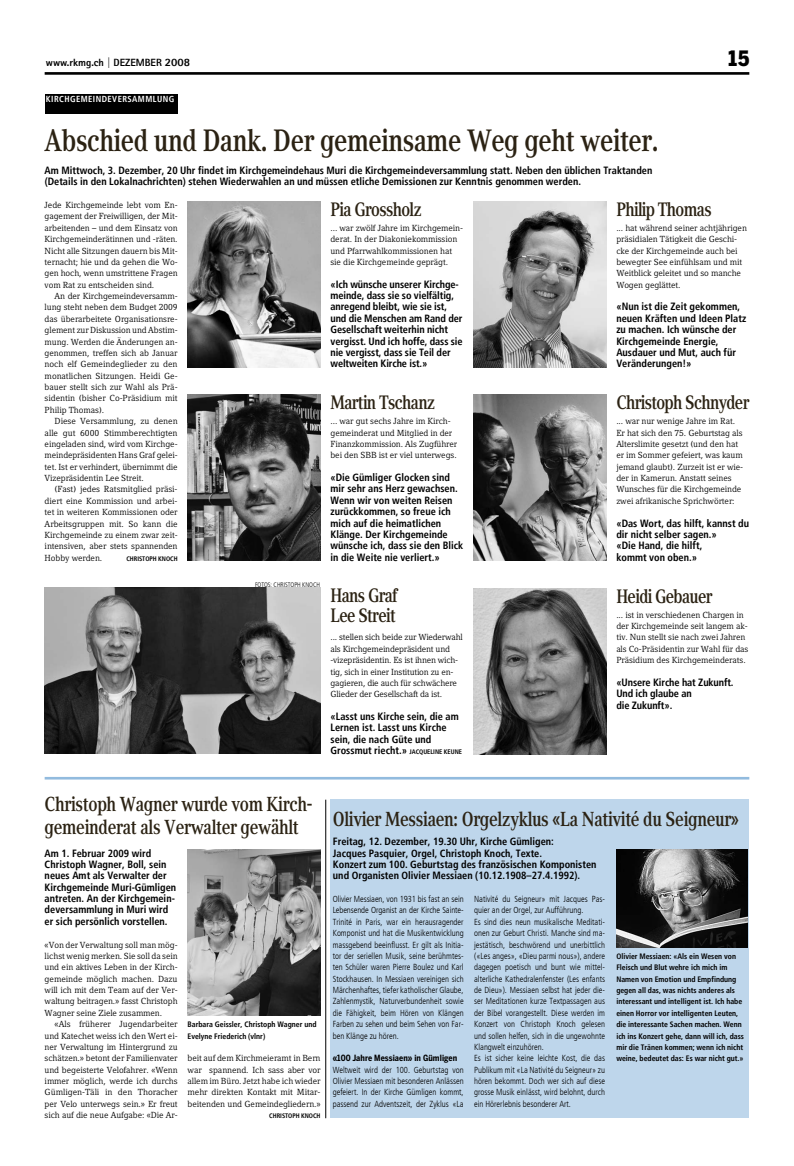
<style>
.page{position:relative;width:794px;height:1166px;background:#fff}
.page>*{position:absolute;margin:0;border:0;box-sizing:border-box;transform-origin:0 0}
.t1{font:700 30.62px "Compatil Text LT Pro";letter-spacing:-.015em;color:#2b2213;scale:.8 1}
.t2{font:900 21px "Benton Sans Cond";color:#000}
.t3{font:700 20.12px/22.8px "Compatil Text LT Pro";letter-spacing:-.02em;color:#2b2213;scale:.8 1}
.t4{font:700 19.25px/19.9px "Compatil Text LT Pro";letter-spacing:-.04em;color:#2b2213;scale:.8 1}
.t5{font:700 condensed 10.5px/11.4px "Frutiger";color:#000}
.t6{font:800 10.5px "Agfa Rotis Sans Serif";color:#000}
.t7{font:8.75px/11.4px "Compatil Letter LT Pro";letter-spacing:-.01em;color:#000;text-align:justify}
.t8{font:300 condensed 8.75px/11.4px "Frutiger";color:#000;text-align:justify}
.t9{font:700 condensed 8.75px "Frutiger";letter-spacing:.05em;color:#fff}
.t10{font:700 8.58px "Benton Sans Cond";letter-spacing:.01em;color:#000}
.t11{font:700 condensed 7.88px/11.4px "Frutiger";color:#000}
.t12{font:700 condensed 6.56px "Frutiger";letter-spacing:-.005em;color:#000}
.t13{font:300 condensed 6.56px "Frutiger";letter-spacing:-.005em;color:#000}
.s1{font-size:11.38px}
.s2{font-size:6.56px}
</style>
<div class="page">
<hr style="left:45px;top:72px;width:704px;height:3px;background:#000">
<div style="left:45px;top:94px;width:133px;height:20px;background:#000"></div>
<hr style="left:325px;top:799px;width:1px;height:319px;background:#000">
<div style="left:330px;top:799px;width:419px;height:319px;background:#bed6eb"></div>
<img style="left:616px;top:849px;width:131px;height:98px">
<hr style="left:45px;top:777px;width:704px;height:2px;background:#92bbde">
<img style="left:188px;top:395px;width:132px;height:166px">
<img style="left:473px;top:395px;width:133px;height:166px">
<img style="left:473px;top:588px;width:133px;height:166px">
<img style="left:473px;top:201px;width:133px;height:166px">
<img style="left:188px;top:201px;width:132px;height:166px">
<img style="left:188px;top:850px;width:132px;height:166px">
<img style="left:45px;top:588px;width:275px;height:165px">
<p class="t6" style="left:46px;top:56px;width:146px">www.rkmg.ch | dezember <span class="s1">2008</span></p>
<h2 class="t2" style="left:728px;top:46px;width:22px">15</h2>
<p class="t9" style="left:46px;top:94px;width:130px">kirchgemeindeversammlung</p>
<h1 class="t1" style="left:45px;top:123px;width:769px">Abschied und Dank. Der gemeinsame Weg geht weiter.</h1>
<p class="t5" style="left:45px;top:165px;width:609px">Am M ittwoch, 3. Dezember, 20 Uhr findet im Kirchgemeindehaus M uri die Kirchgemeindeversammlung statt. Neben den üblichen Traktanden (Details in den Lokalnachrichten) stehen Wiederwahlen an und müssen etliche Demissionen zur Kenntnis genommen werden.</p>
<p class="t7" style="left:45px;top:199px;width:134px">Jede Kirchgemeinde lebt vom En&shy;gagement der Freiwilligen, der Mit&shy;arbeitenden – und dem Einsatz von Kirchgemeinderätinnen und -räten.<br>Nicht alle Sitzungen dauern bis Mit&shy;ternacht; hie und da gehen die Wo&shy;gen hoch, wenn umstrittene Fragen vom Rat zu entscheiden sind.</p>
<p class="t7" style="left:45px;top:290px;width:134px;text-indent:10px">An der Kirchgemeindeversamm&shy;lung steht neben dem Budget 2009 das überarbeitete Organisationsre&shy;glement zur Diskussion und Abstim&shy;mung. Werden die Änderungen an&shy;genommen, treffen sich ab Januar noch elf Gemeindeglieder zu den monatlichen Sitzungen. Heidi Ge&shy;bauer stellt sich zur Wahl als Prä&shy;sidentin (bisher Co-Präsidium mit Philip Thomas).</p>
<p class="t7" style="left:45px;top:415px;width:134px;text-indent:10px">Diese Versammlung, zu denen alle gut 6000 Stimmberechtigten eingeladen sind, wird vom Kirchge&shy;meindepräsidenten Hans Graf gelei&shy;tet. Ist er verhindert, übernimmt die Vizepräsidentin Lee Streit.</p>
<p class="t7" style="left:45px;top:484px;width:134px;text-indent:10px">(Fast) jedes Ratsmitglied präsi&shy;diert eine Kommission und arbei&shy;tet in weiteren Kommissionen oder Arbeitsgruppen mit. So kann die Kirchgemeinde zu einem zwar zeit&shy;intensiven, aber stets spannenden Hobby werden.</p>
<h3 class="t4" style="left:330px;top:200px;width:116px">Pia Grossholz</h3>
<p class="t7" style="left:330px;top:222px;width:134px;text-align:left">... war zwölf Jahre im Kirchgemein&shy;derat. In der Diakoniekommission und Pfarrwahlkommissionen hat sie die Kirchgemeinde geprägt.</p>
<p class="t5" style="left:330px;top:278px;width:134px">«Ich wünsche unserer Kirchge&shy;meinde, dass sie so vielfältig, anregend bleibt, wie sie ist, und die Menschen am Rand der<br>Gesellschaft weiterhin nicht vergisst. Und ich hoffe, dass sie nie vergisst, dass sie Teil der weltweiten Kirche ist.»</p>
<h3 class="t4" style="left:616px;top:200px;width:121px">Philip Thomas</h3>
<p class="t7" style="left:616px;top:222px;width:132px;text-align:left">... hat während seiner achtjährigen präsidialen Tätigkeit die Geschi&shy;cke der Kirchgemeinde auch bei bewegter See einfühlsam und mit<br>Weitblick geleitet und so manche<br>Wogen geglättet.</p>
<p class="t5" style="left:616px;top:301px;width:131px">«Nun ist die Zeit gekommen, neuen Kräften und Ideen Platz zu machen. Ich wünsche der<br>Kirchgemeinde Energie,<br>Ausdauer und M ut, auch für<br>Veränderungen!»</p>
<h3 class="t4" style="left:330px;top:393px;width:133px">Martin Tschanz</h3>
<p class="t7" style="left:330px;top:415px;width:128px;text-align:left">... war gut sechs Jahre im Kirch&shy;gemeinderat und Mitglied in der<br>Finanzkommission. Als Zugführer bei den SBB ist er viel unterwegs.</p>
<p class="t5" style="left:330px;top:472px;width:134px">«Die Gümliger Glocken sind mir sehr ans Herz gewachsen.<br>Wenn wir von weiten Reisen zurückkommen, so freue ich mich auf die heimatlichen<br>Klänge. Der Kirchgemeinde wünsche ich, dass sie den Blick in die Weite nie verliert.»</p>
<h3 class="t4" style="left:616px;top:393px;width:168px">Christoph Schnyder</h3>
<p class="t7" style="left:616px;top:415px;width:128px;text-align:left">... war nur wenige Jahre im Rat.<br>Er hat sich den 75. Geburtstag als<br>Alterslimite gesetzt (und den hat er im Sommer gefeiert, was kaum jemand glaubt). Zurzeit ist er wie&shy;der in Kamerun. Anstatt seines<br>Wunsches für die Kirchgemeinde zwei afrikanische Sprichwörter:</p>
<p class="t5" style="left:616px;top:517px;width:134px">«Das Wort, das hilft, kannst du dir nicht selber sagen.»<br>«Die Hand, die hilft,<br>kommt von oben.»</p>
<p class="t12" style="left:126px;top:554px;width:53px">christoph Knoch</p>
<p class="t13" style="left:255px;top:581px;width:66px">Fotos: Christoph Knoch</p>
<h3 class="t4" style="left:330px;top:586px;width:85px">Hans Graf<br>Lee Streit</h3>
<p class="t7" style="left:330px;top:632px;width:134px;text-align:left">... stellen sich beide zur Wiederwahl als Kirchgemeindepräsident und -vizepräsidentin. Es ist ihnen wich&shy;tig, sich in einer Institution zu en&shy;gagieren, die auch für schwächere Glieder der Gesellschaft da ist.</p>
<p class="t5" style="left:330px;top:711px;width:132px">«Lasst uns Kirche sein, die am<br>Lernen ist. Lasst uns Kirche sein, die nach Güte und<br>Grossmut riecht.» <span class="s2">Jacqueline Keune</span></p>
<h3 class="t4" style="left:616px;top:586px;width:122px">Heidi Gebauer</h3>
<p class="t7" style="left:616px;top:609px;width:134px;text-align:left">... ist in verschiedenen Chargen in der Kirchgemeinde seit langem ak&shy;tiv. Nun stellt sie nach zwei Jahren als Co-Präsidentin zur Wahl für das Präsidium des Kirchgemeinderats.</p>
<p class="t5" style="left:616px;top:676px;width:119px">«Unsere Kirche hat Zukunft.<br>Und ich glaube an<br>die Zukunft».</p>
<h3 class="t3" style="left:45px;top:793px;width:336px">Christoph Wagner wurde vom Kirch&shy;gemeinderat als Verwalter gewählt</h3>
<p class="t5" style="left:45px;top:847px;width:133px">Am 1. Februar 2009 wird<br>Christoph Wagner, Boll, sein neues Amt als Verwalter der<br>Kirchgemeinde M uri-Gümligen antreten. An der Kirchgemein&shy;deversammlung in Muri wird er sich persönlich vorstellen.</p>
<p class="t7" style="left:45px;top:939px;width:134px">«Von der Verwaltung soll man mög&shy;lichst wenig merken. Sie soll da sein und ein aktives Leben in der Kirch&shy;gemeinde möglich machen. Dazu will ich mit dem Team auf der Ver&shy;waltung beitragen.» fasst Christoph Wagner seine Ziele zusammen.</p>
<p class="t7" style="left:45px;top:1018px;width:135px;text-indent:10px">«Als früherer Jugendarbeiter und Katechet weiss ich den Wert ei&shy;ner Verwaltung im Hintergrund zu schätzen.» betont der Familienvater und begeisterte Velofahrer. «Wenn immer möglich, werde ich durchs Gümligen-Täli in den Thoracher per Velo unterwegs sein.» Er freut sich auf die neue Aufgabe: «Die Ar-</p>
<p class="t11" style="left:188px;top:1019px;width:130px">Barbara Geissler, Christoph Wagner und<br>Evelyne Friederich (vlnr)</p>
<p class="t7" style="left:188px;top:1052px;width:134px">beit auf dem Kirchmeieramt in Bern war spannend. Ich sass aber vor allem im Büro. Jetzt habe ich wieder mehr direkten Kontakt mit Mitar&shy;beitenden und Gemeindegliedern.»</p>
<p class="t12" style="left:269px;top:1112px;width:53px">christoph knoch</p>
<h3 class="t3" style="left:333px;top:808px;width:509px">Olivier Messiaen: Orgelzyklus «La Nativité du Seigneur»</h3>
<p class="t5" style="left:333px;top:836px;width:265px">Freitag, 12. Dezember, 19.30 Uhr, Kirche Gümligen:<br>Jacques Pasquier, Orgel, Christoph Knoch, Texte.<br>Konzert zum 100. Geburtstag des französischen Komponisten und Organisten Olivier Messiaen (10.12.1908–27.4.1992).</p>
<p class="t8" style="left:333px;top:893px;width:132px">Olivier Messiaen, von 1931 bis fast an sein Lebensende Organist an der Kirche Sainte-Trinité in Paris, war ein herausragender Komponist und hat die Musikentwicklung massgebend beeinflusst. Er gilt als I nitia&shy;tor der seriellen Musik, seine berühmtes&shy;ten Schüler waren Pierre Boulez und Karl Stockhausen. I n Messiaen vereinigen sich Märchenhaftes, tiefer katholischer Glaube, Zahlenmystik, Naturverbundenheit sowie die Fähigkeit, beim Hören von Klängen Farben zu sehen und beim Sehen von Far&shy;ben Klänge zu hören.</p>
<p class="t10" style="left:333px;top:1053px;width:126px">«100 Jahre Messiaen» in Gümligen</p>
<p class="t8" style="left:333px;top:1064px;width:132px">Weltweit wird der 100. Geburtstag von Olivier Messiaen mit besonderen Anlässen gefeiert. I n der Kirche Gümligen kommt, passend zur Adventszeit, der Zyklus «La</p>
<p class="t8" style="left:474px;top:893px;width:132px;text-align:left">Nativité du Seigneur» mit Jacques Pas&shy;quier an der Orgel, zur Aufführung.<br>Es sind dies neun musikalische Meditati&shy;onen zur Geburt Christi. Manche sind ma&shy;jestätisch, beschwörend und unerbittlich («Les anges», «Dieu parmi nous»), andere dagegen poetisch und bunt wie mittel&shy;alterliche Kathedralenfenster (Les enfants de Dieu»). Messiaen selbst hat jeder die&shy;ser Meditationen kurze Textpassagen aus der Bibel vorangestellt. Diese werden im Konzert von Christoph Knoch gelesen und sollen helfen, sich in die ungewohnte Klangwelt einzuhören.<br>Es ist sicher keine leichte Kost, die das Publikum mit «La Nativité du Seigneur» zu hören bekommt. Doch wer sich auf diese grosse Musik einlässt, wird belohnt, durch ein Hörerlebnis besonderer Art.</p>
<p class="t11" style="left:616px;top:950px;width:129px">Olivier Messiaen: «Als ein Wesen von Fleisch und Blut wehre ich mich im Namen von Emotion und Empfindung gegen all das, was nichts anderes als interessant und intelligent ist. Ich habe einen Horror vor intelligenten Leuten, die interessante Sachen machen. Wenn ich ins Konzert gehe, dann will ich, dass mir die Tränen kommen; wenn ich nicht weine, bedeutet das: Es war nicht gut.»</p>
</div>
